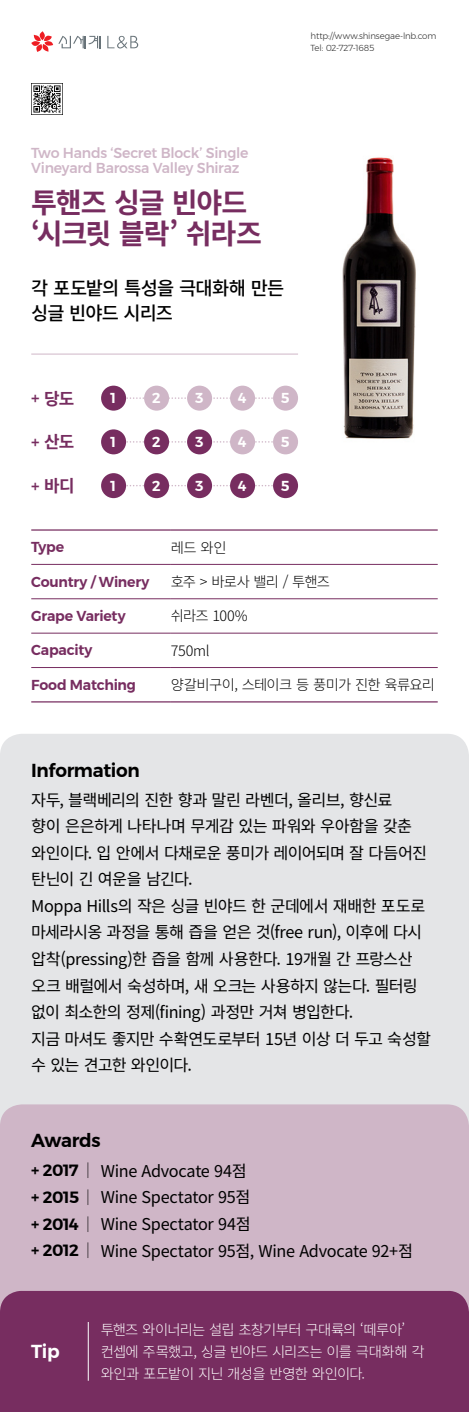
<style>
.page{position:relative;width:469px;height:1412px;background:#fff}
.page>*{position:absolute;margin:0;border:0;box-sizing:border-box;transform-origin:0 0}
.와인제목_45{font:700 28.12px/31.2px "Source Han Sans K";letter-spacing:-.045em;color:#772d60}
.와인소개_30{font:500 18.75px/25px "Source Han Sans K";letter-spacing:-.045em;color:#000}
.본문영문_30{font:600 18.75px "Montserrat";letter-spacing:-.02em;color:#000}
.본문영문_30-2{font:600 18.75px "Montserrat";color:#fff}
.본문_26{font:700 16.88px "Source Han Sans K";color:#772d60}
.본문_26-2{font:16.25px/26.6px "Source Han Sans K";letter-spacing:-.03em;color:#000}
.본문_26-3{font:16.25px/26.6px "Source Han Sans K";letter-spacing:-.05em;color:#000}
.표__팁_23{font:300 14.38px/22.2px "Source Han Sans K";letter-spacing:-.05em;color:#fff}
.와인영문_23{font:500 14.38px/15.6px "Montserrat";letter-spacing:-.02em;color:#cfb6c7}
.표_영문{font:600 14.38px "Montserrat";letter-spacing:-.015em;color:#772d60}
.표__팁_23-2{font:300 14.38px "Source Han Sans K";letter-spacing:-.045em;color:#000}
.표_영문-2{font:600 14.38px "Montserrat";color:#fff}
.표__팁_23-3{font:300 14.38px "Source Han Sans K";letter-spacing:-.065em;color:#000}
.신세계_주소전화_14{font:300 8.75px "Montserrat";letter-spacing:-.015em;color:#333}
.s1{font-family:"Montserrat";font-weight:500}
.s2{font-family:"Montserrat";font-weight:600}
.s3{font-family:"Montserrat";font-weight:200}
</style>
<div class="page">
<img style="left:269px;top:157px;width:147px;height:298px">
<svg style="left:31px;top:31px;width:69px;height:21px"></svg>
<svg style="left:107px;top:36px;width:31px;height:12px"></svg>
<img style="left:31px;top:83px;width:31px;height:31px">
<svg style="left:126px;top:397px;width:147px;height:2px"></svg>
<div style="left:101px;top:386px;width:25px;height:25px;background:#772d60;border-radius:50%"></div>
<div style="left:144px;top:386px;width:25px;height:25px;background:#cfb6c7;border-radius:50%"></div>
<div style="left:187px;top:386px;width:25px;height:25px;background:#cfb6c7;border-radius:50%"></div>
<div style="left:230px;top:386px;width:25px;height:25px;background:#cfb6c7;border-radius:50%"></div>
<div style="left:273px;top:386px;width:25px;height:25px;background:#cfb6c7;border-radius:50%"></div>
<svg style="left:126px;top:441px;width:147px;height:2px"></svg>
<div style="left:101px;top:429px;width:25px;height:25px;background:#772d60;border-radius:50%"></div>
<div style="left:144px;top:429px;width:25px;height:25px;background:#772d60;border-radius:50%"></div>
<div style="left:187px;top:429px;width:25px;height:25px;background:#772d60;border-radius:50%"></div>
<div style="left:230px;top:429px;width:25px;height:25px;background:#cfb6c7;border-radius:50%"></div>
<div style="left:273px;top:429px;width:25px;height:25px;background:#cfb6c7;border-radius:50%"></div>
<svg style="left:126px;top:485px;width:147px;height:1px"></svg>
<div style="left:101px;top:473px;width:25px;height:25px;background:#772d60;border-radius:50%"></div>
<div style="left:144px;top:473px;width:25px;height:25px;background:#772d60;border-radius:50%"></div>
<div style="left:187px;top:473px;width:25px;height:25px;background:#772d60;border-radius:50%"></div>
<div style="left:230px;top:473px;width:25px;height:25px;background:#772d60;border-radius:50%"></div>
<div style="left:273px;top:473px;width:25px;height:25px;background:#772d60;border-radius:50%"></div>
<hr style="left:31px;top:354px;width:267px;height:1px;background:#cfb6c7">
<hr style="left:31px;top:564px;width:140px;height:1px;background:#772d60">
<hr style="left:171px;top:564px;width:267px;height:1px;background:#772d60">
<hr style="left:31px;top:599px;width:140px;height:1px;background:#772d60">
<hr style="left:171px;top:599px;width:267px;height:1px;background:#772d60">
<hr style="left:31px;top:633px;width:140px;height:1px;background:#772d60">
<hr style="left:171px;top:633px;width:267px;height:1px;background:#772d60">
<hr style="left:31px;top:667px;width:140px;height:1px;background:#772d60">
<hr style="left:171px;top:667px;width:267px;height:1px;background:#772d60">
<hr style="left:31px;top:529px;width:140px;height:2px;background:#772d60">
<hr style="left:171px;top:529px;width:267px;height:2px;background:#772d60">
<hr style="left:31px;top:701px;width:140px;height:2px;background:#772d60">
<hr style="left:171px;top:701px;width:267px;height:2px;background:#772d60">
<div style="left:0;top:734px;width:469px;height:370px;background:#e4e5e7;border-radius:22px"></div>
<div style="left:0;top:1291px;width:469px;height:121px;background:#772d60;border-radius:22px"></div>
<hr style="left:88px;top:1322px;width:1px;height:59px;background:#fff">
<div style="left:0;top:1104px;width:469px;height:187px;background:#cfb6c7;border-radius:22px"></div>
<p class="신세계_주소전화_14" style="left:310px;top:29px;width:127px">http://www.shinsegae-lnb.com</p>
<p class="신세계_주소전화_14" style="left:310px;top:41px;width:65px">Tel: 02-727-1685</p>
<p class="와인영문_23" style="left:31px;top:145px;width:219px">Two Hands ‘Secret Block’ Single<br>Vineyard Barossa Valley Shiraz</p>
<p class="와인제목_45" style="left:31px;top:188px;width:232px">투핸즈 싱글 빈야드 ‘시크릿 블락’ 쉬라즈</p>
<p class="와인소개_30" style="left:31px;top:276px;width:254px">각 포도밭의 특성을 극대화해 만든 싱글 빈야드 시리즈</p>
<p class="본문_26" style="left:31px;top:389px;width:45px"><span class="s1">+</span> 당도</p>
<p class="표_영문-2" style="left:110px;top:387px;width:7px">1</p>
<p class="표_영문-2" style="left:152px;top:387px;width:10px">2</p>
<p class="표_영문-2" style="left:195px;top:387px;width:10px">3</p>
<p class="표_영문-2" style="left:238px;top:387px;width:10px">4</p>
<p class="표_영문-2" style="left:281px;top:387px;width:10px">5</p>
<p class="본문_26" style="left:31px;top:433px;width:45px"><span class="s1">+</span> 산도</p>
<p class="표_영문-2" style="left:110px;top:430px;width:7px">1</p>
<p class="표_영문-2" style="left:152px;top:430px;width:10px">2</p>
<p class="표_영문-2" style="left:195px;top:430px;width:10px">3</p>
<p class="표_영문-2" style="left:238px;top:430px;width:10px">4</p>
<p class="표_영문-2" style="left:281px;top:430px;width:10px">5</p>
<p class="본문_26" style="left:31px;top:476px;width:45px"><span class="s1">+</span> 바디</p>
<p class="표_영문-2" style="left:110px;top:474px;width:7px">1</p>
<p class="표_영문-2" style="left:152px;top:474px;width:10px">2</p>
<p class="표_영문-2" style="left:195px;top:474px;width:10px">3</p>
<p class="표_영문-2" style="left:238px;top:474px;width:10px">4</p>
<p class="표_영문-2" style="left:281px;top:474px;width:10px">5</p>
<p class="표_영문" style="left:31px;top:536px;width:34px">Type</p>
<p class="표__팁_23-2" style="left:171px;top:539px;width:57px">레드 와인</p>
<p class="표_영문" style="left:31px;top:570px;width:120px">Country / Winery</p>
<p class="표__팁_23-3" style="left:171px;top:574px;width:161px">호주 &gt; 바로사 밸리 / 투핸즈</p>
<p class="표_영문" style="left:31px;top:604px;width:96px">Grape Variety</p>
<p class="표__팁_23-2" style="left:171px;top:608px;width:78px">쉬라즈 100%</p>
<p class="표_영문" style="left:31px;top:639px;width:63px">Capacity</p>
<p class="표__팁_23-2" style="left:171px;top:642px;width:40px">750ml</p>
<p class="표_영문" style="left:31px;top:673px;width:106px">Food Matching</p>
<p class="표__팁_23-2" style="left:171px;top:677px;width:266px">양갈비구이, 스테이크 등 풍미가 진한 육류요리</p>
<p class="본문영문_30" style="left:31px;top:755px;width:110px">Information</p>
<p class="본문_26-2" style="left:31px;top:787px;width:397px">자두, 블랙베리의 진한 향과 말린 라벤더, 올리브, 향신료<br>향이 은은하게 나타나며 무게감 있는 파워와 우아함을 갖춘 와인이다. 입 안에서 다채로운 풍미가 레이어되며 잘 다듬어진 탄닌이 긴 여운을 남긴다.</p>
<p class="본문_26-2" style="left:31px;top:893px;width:396px">Moppa Hills의 작은 싱글 빈야드 한 군데에서 재배한 포도로 마세라시옹 과정을 통해 즙을 얻은 것(free run), 이후에 다시 압착(pressing)한 즙을 함께 사용한다. 19개월 간 프랑스산 오크 배럴에서 숙성하며, 새 오크는 사용하지 않는다. 필터링 없이 최소한의 정제(fining) 과정만 거쳐 병입한다.</p>
<p class="본문_26-3" style="left:31px;top:1026px;width:401px">지금 마셔도 좋지만 수확연도로부터 15년 이상 더 두고 숙성할 수 있는 견고한 와인이다.</p>
<p class="본문영문_30" style="left:31px;top:1126px;width:71px">Awards</p>
<p class="본문_26-2" style="left:31px;top:1158px;width:217px"><span class="s2">+ 2017</span> <span class="s3">|</span> Wine Advocate 94점</p>
<p class="본문_26-2" style="left:31px;top:1184px;width:221px"><span class="s2">+ 2015</span> <span class="s3">|</span> Wine Spectator 95점</p>
<p class="본문_26-2" style="left:31px;top:1211px;width:221px"><span class="s2">+ 2014</span> <span class="s3">|</span> Wine Spectator 94점</p>
<p class="본문_26-2" style="left:31px;top:1238px;width:383px"><span class="s2">+ 2012</span> <span class="s3">|</span> Wine Spectator 95점, Wine Advocate 92+점</p>
<p class="본문영문_30-2" style="left:31px;top:1336px;width:30px">Tip</p>
<p class="표__팁_23" style="left:101px;top:1319px;width:325px">투핸즈 와이너리는 설립 초창기부터 구대륙의 ‘떼루아’ 컨셉에 주목했고, 싱글 빈야드 시리즈는 이를 극대화해 각 와인과 포도밭이 지닌 개성을 반영한 와인이다.</p>
</div>
